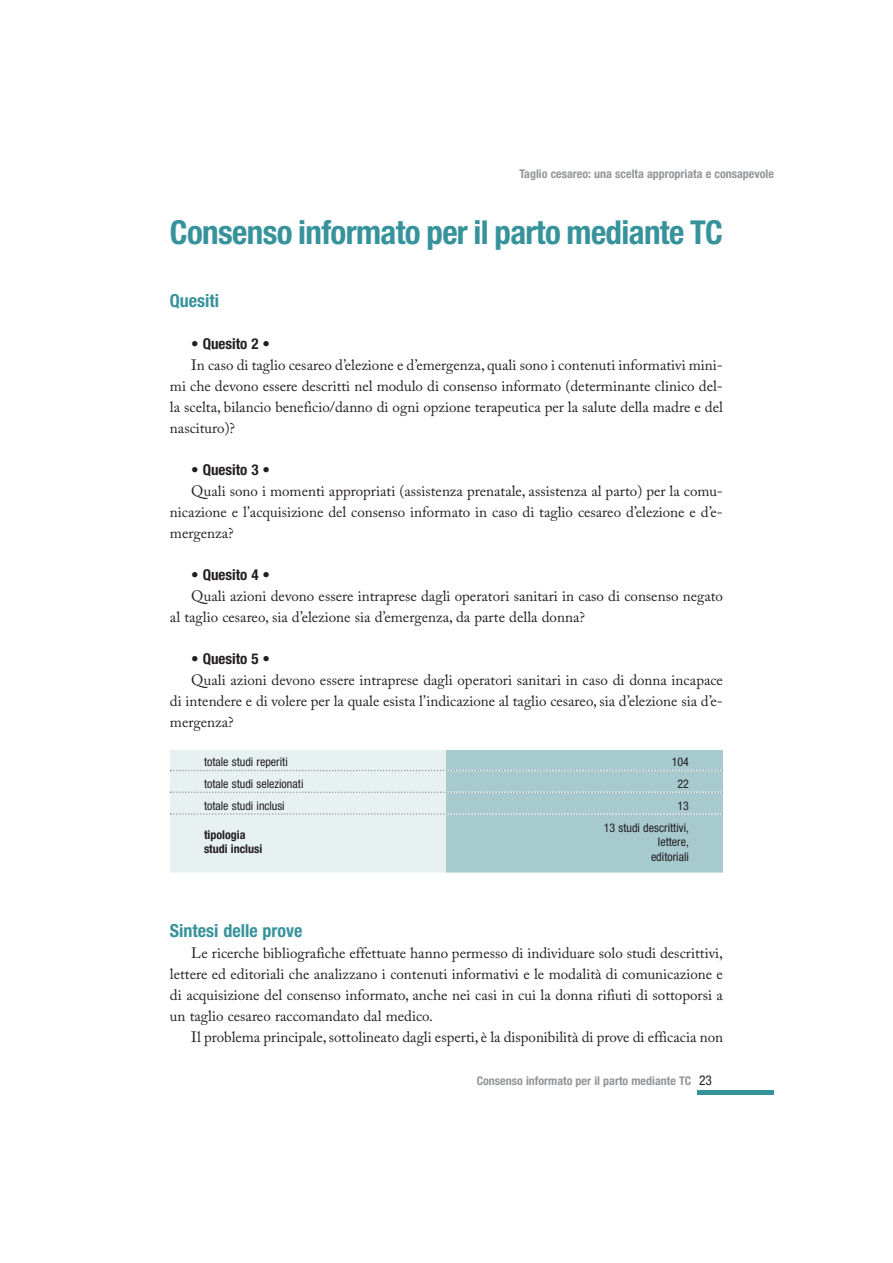
<style>
.page{position:relative;width:893px;height:1263px;background:#fff}
.page>*{position:absolute;margin:0;border:0;box-sizing:border-box;transform-origin:0 0}
.t1{font:700 condensed 33px "Helvetica Neue LT Std";letter-spacing:-.02em;color:#37939b}
.t2{font:700 condensed 18px "Helvetica Neue LT Std";color:#37939b}
.t3{font:15px/21px "Adobe Caslon Pro";color:#231f20;text-align:justify}
.t4{font:700 condensed 15px "Helvetica Neue LT Std";color:#231f20}
.t5{font:condensed 12px/14.4px "Helvetica Neue LT Std";color:#231f20;text-align:right}
.t6{font:700 condensed 12px "Helvetica Neue LT Std";color:#939598}
.t7{font:700 condensed 12px/14.4px "Helvetica Neue LT Std";color:#231f20}
.s1{font-weight:400;font-size:13.5px;color:#231f20}
</style>
<div class="page">
<div style="left:697px;top:1090px;width:76px;height:5px;background:#37939b"></div>
<div style="left:170px;top:750px;width:276px;height:21px;background:#e7f1f2"></div>
<div style="left:446px;top:750px;width:277px;height:21px;background:#a7cacf"></div>
<div style="left:170px;top:771px;width:276px;height:21px;background:#e7f1f2"></div>
<div style="left:446px;top:771px;width:277px;height:21px;background:#a7cacf"></div>
<div style="left:170px;top:792px;width:276px;height:22px;background:#e7f1f2"></div>
<div style="left:446px;top:792px;width:277px;height:22px;background:#a7cacf"></div>
<div style="left:170px;top:814px;width:276px;height:59px;background:#e7f1f2"></div>
<div style="left:446px;top:814px;width:277px;height:59px;background:#a7cacf"></div>
<svg style="left:170px;top:770px;width:553px;height:1px"></svg>
<svg style="left:170px;top:792px;width:553px;height:1px"></svg>
<svg style="left:170px;top:813px;width:553px;height:2px"></svg>
<p class="t6" style="left:519px;top:169px;width:256px">Taglio cesareo: una scelta appropriata e consapevole</p>
<h1 class="t1" style="left:170px;top:221px;width:554px">Consenso informato per il parto mediante TC</h1>
<p class="t2" style="left:170px;top:294px;width:51px">Quesiti</p>
<p class="t4" style="left:191px;top:338px;width:80px">• Quesito 2 •</p>
<p class="t3" style="left:170px;top:356px;width:554px;text-indent:21px">In caso di taglio cesareo d’elezione e d’emergenza, quali sono i contenuti informativi mini&shy;mi che devono essere descritti nel modulo di consenso informato (determinante clinico del&shy;la scelta, bilancio beneficio/danno di ogni opzione terapeutica per la salute della madre e del nascituro)?</p>
<p class="t4" style="left:191px;top:464px;width:80px">• Quesito 3 •</p>
<p class="t3" style="left:170px;top:482px;width:554px;text-indent:21px">Quali sono i momenti appropriati (assistenza prenatale, assistenza al parto) per la comu&shy;nicazione e l’acquisizione del consenso informato in caso di taglio cesareo d’elezione e d’e&shy;mergenza?</p>
<p class="t4" style="left:191px;top:569px;width:80px">• Quesito 4 •</p>
<p class="t3" style="left:170px;top:587px;width:554px;text-indent:21px">Quali azioni devono essere intraprese dagli operatori sanitari in caso di consenso negato al taglio cesareo, sia d’elezione sia d’emergenza, da parte della donna?</p>
<p class="t4" style="left:191px;top:653px;width:80px">• Quesito 5 •</p>
<p class="t3" style="left:170px;top:671px;width:554px;text-indent:21px">Quali azioni devono essere intraprese dagli operatori sanitari in caso di donna incapace di intendere e di volere per la quale esista l’indicazione al taglio cesareo, sia d’elezione sia d’e&shy;mergenza?</p>
<p class="t5" style="left:204px;top:756px;width:85px">totale studi reperiti</p>
<p class="t5" style="left:671px;top:756px;width:19px">104</p>
<p class="t5" style="left:204px;top:778px;width:101px">totale studi selezionati</p>
<p class="t5" style="left:677px;top:778px;width:13px">22</p>
<p class="t5" style="left:204px;top:800px;width:82px">totale studi inclusi</p>
<p class="t5" style="left:677px;top:800px;width:13px">13</p>
<p class="t7" style="left:204px;top:829px;width:60px">tipologia studi inclusi</p>
<p class="t5" style="left:603px;top:822px;width:87px">13 studi descrittivi, lettere,<br>editoriali</p>
<p class="t2" style="left:170px;top:924px;width:134px">Sintesi delle prove</p>
<p class="t3" style="left:170px;top:944px;width:554px;text-indent:21px">Le ricerche bibliografiche effettuate hanno permesso di individuare solo studi descrittivi, lettere ed editoriali che analizzano i contenuti informativi e le modalità di comunicazione e di acquisizione del consenso informato, anche nei casi in cui la donna rifiuti di sottoporsi a un taglio cesareo raccomandato dal medico.</p>
<p class="t3" style="left:191px;top:1028px;width:533px">Il problema principale, sottolineato dagli esperti, è la disponibilità di prove di efficacia non</p>
<p class="t6" style="left:476px;top:1076px;width:237px">Consenso informato per il parto mediante TC <span class="s1">23</span></p>
</div>
